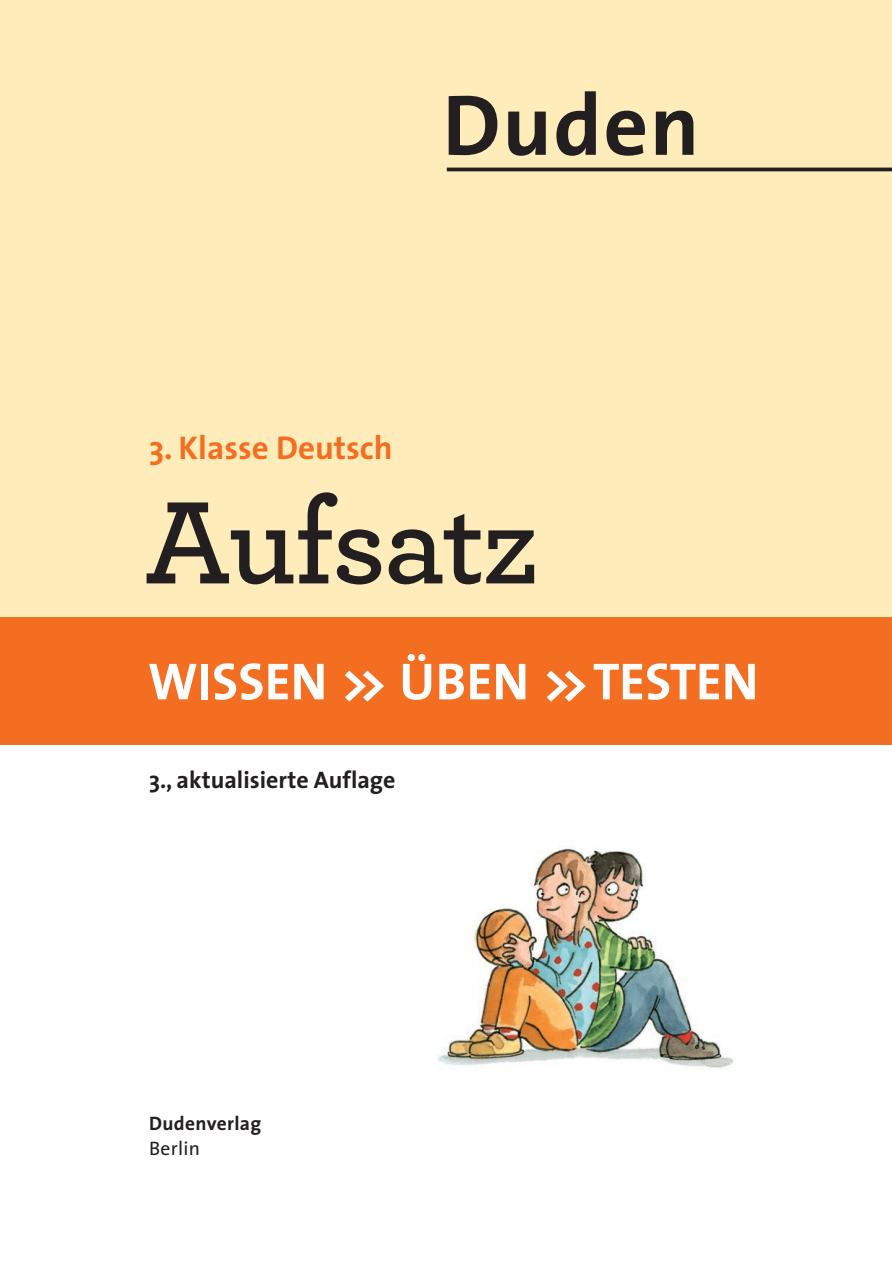
<style>
.page{position:relative;width:892px;height:1262px;background:#fff}
.page>*{position:absolute;margin:0;border:0;box-sizing:border-box;transform-origin:0 0}
.t1{font:600 123px "Archer";letter-spacing:-.025em;color:#231f20}
.t2{font:700 87px "The Sans";letter-spacing:.02em;color:#231f20}
.t3{font:700 52.5px "The Sans";color:#fff}
.t4{font:700 33px "The Sans";color:#f36e21}
.t5{font:700 24px "The Sans";color:#231f20}
.t6{font:700 19.5px "The Sans";letter-spacing:.02em;color:#231f20}
.t7{font:19.5px "The Sans";letter-spacing:.02em;color:#231f20}
</style>
<div class="page">
<img style="left:437px;top:846px;width:297px;height:222px">
<div style="left:0;top:0;width:892px;height:617px;background:#feedbb"></div>
<div style="left:0;top:617px;width:892px;height:127px;background:#f36e21"></div>
<hr style="left:447px;top:168px;width:445px;height:3px;background:#231f20">
<h2 class="t2" style="left:442px;top:91px;width:258px">Duden</h2>
<h3 class="t4" style="left:149px;top:435px;width:245px">3. Klasse Deutsch</h3>
<h1 class="t1" style="left:145px;top:502px;width:395px">Aufsatz</h1>
<h3 class="t3" style="left:148px;top:661px;width:612px">WISSEN &gt;&gt; ÜBEN &gt;&gt;TESTEN</h3>
<p class="t5" style="left:149px;top:770px;width:248px">3., aktualisierte Auflage</p>
<p class="t6" style="left:149px;top:1116px;width:114px">Dudenverlag</p>
<p class="t7" style="left:149px;top:1141px;width:53px">Berlin</p>
</div>
